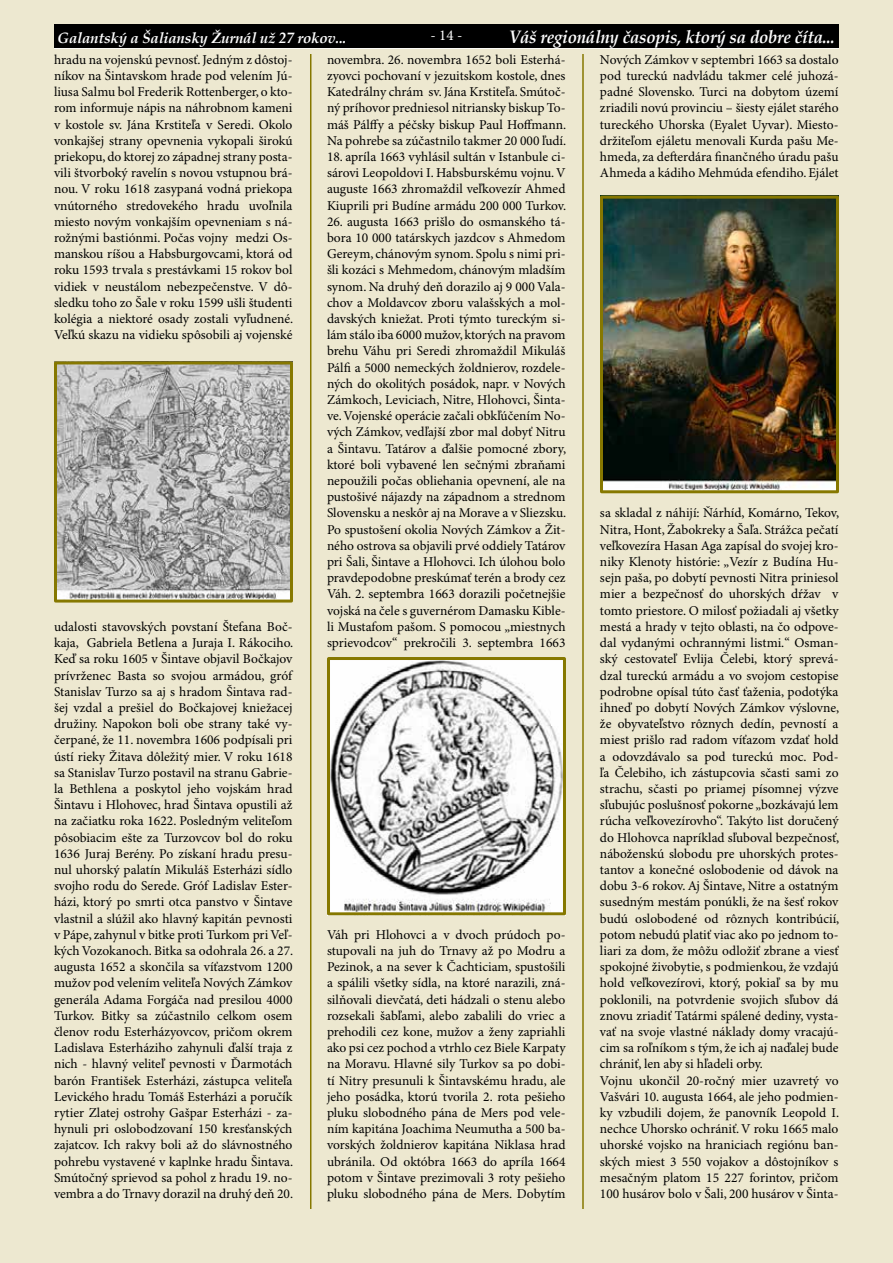
<style>
.page{position:relative;width:893px;height:1263px;background:#ede8d0}
.page>*{position:absolute;margin:0;border:0;box-sizing:border-box;transform-origin:0 0}
.t1{font:italic 700 18px "Book Antiqua";letter-spacing:-.01em;color:#fff;scale:.93 1}
.t2{font:italic 700 15px "Book Antiqua";letter-spacing:-.01em;color:#fff}
.t3{font:15px "Minion Pro";color:#fff}
.t4{font:13.5px/16.2px "Minion Pro";color:#000;text-align:justify}
</style>
<div class="page">
<img style="left:604px;top:200px;width:231px;height:289px">
<div style="left:600px;top:196px;width:239px;height:297px;border:3px solid #867800"></div>
<img style="left:58px;top:365px;width:231px;height:233px">
<div style="left:54px;top:361px;width:239px;height:241px;border:3px solid #867800"></div>
<img style="left:331px;top:661px;width:231px;height:250px">
<div style="left:327px;top:657px;width:239px;height:258px;border:3px solid #867800"></div>
<hr style="left:310px;top:54px;width:1px;height:1155px;background:#867800">
<hr style="left:582px;top:54px;width:2px;height:1155px;background:#867800">
<hr style="left:54px;top:47px;width:785px;height:2px;background:#fff">
<div style="left:54px;top:24px;width:785px;height:24px;background:#000"></div>
<p class="t2" style="left:57px;top:27px;width:291px">Galantský a Šaliansky Žurnál už 27 rokov...</p>
<p class="t3" style="left:431px;top:26px;width:33px">- 14 -</p>
<h1 class="t1" style="left:509px;top:24px;width:352px">Váš regionálny časopis, ktorý sa dobre číta...</h1>
<p class="t4" style="left:54px;top:52px;width:241px">hradu na vojenskú pevnosť. Jedným z dôstoj&shy;níkov na Šintavskom hrade pod velením Jú&shy;liusa Salmu bol Frederik Rottenberger, o kto&shy;rom informuje nápis na náhrobnom kameni v kostole sv. Jána Krstiteľa v Seredi. Okolo vonkajšej strany opevnenia vykopali širokú priekopu, do ktorej zo západnej strany posta&shy;vili štvorboký ravelín s novou vstupnou brá&shy;nou. V roku 1618 zasypaná vodná priekopa vnútorného stredovekého hradu uvoľnila miesto novým vonkajším opevneniam s ná&shy;rožnými bastiónmi. Počas vojny medzi Os&shy;manskou ríšou a Habsburgovcami, ktorá od roku 1593 trvala s prestávkami 15 rokov bol vidiek v neustálom nebezpečenstve. V dô&shy;sledku toho zo Šale v roku 1599 ušli študenti kolégia a niektoré osady zostali vyľudnené.<br>Veľkú skazu na vidieku spôsobili aj vojenské</p>
<p class="t4" style="left:54px;top:619px;width:241px">udalosti stavovských povstaní Štefana Boč&shy;kaja, Gabriela Betlena a Juraja I. Rákociho.<br>Keď sa roku 1605 v Šintave objavil Bočkajov prívrženec Basta so svojou armádou, gróf Stanislav Turzo sa aj s hradom Šintava rad&shy;šej vzdal a prešiel do Bočkajovej kniežacej družiny. Napokon boli obe strany také vy&shy;čerpané, že 11. novembra 1606 podpísali pri ústí rieky Žitava dôležitý mier. V roku 1618 sa Stanislav Turzo postavil na stranu Gabrie&shy;la Bethlena a poskytol jeho vojskám hrad Šintavu i Hlohovec, hrad Šintava opustili až na začiatku roka 1622. Posledným veliteľom pôsobiacim ešte za Turzovcov bol do roku 1636 Juraj Berény. Po získaní hradu presu&shy;nul uhorský palatín Mikuláš Esterházi sídlo svojho rodu do Serede. Gróf Ladislav Ester&shy;házi, ktorý po smrti otca panstvo v Šintave vlastnil a slúžil ako hlavný kapitán pevnosti v Pápe, zahynul v bitke proti Turkom pri Veľ&shy;kých Vozokanoch. Bitka sa odohrala 26. a 27. augusta 1652 a skončila sa víťazstvom 1200 mužov pod velením veliteľa Nových Zámkov generála Adama Forgáča nad presilou 4000<br>Turkov. Bitky sa zúčastnilo celkom osem členov rodu Esterházyovcov, pričom okrem Ladislava Esterháziho zahynuli ďalší traja z nich - hlavný veliteľ pevnosti v Ďarmotách barón František Esterházi, zástupca veliteľa Levického hradu Tomáš Esterházi a poručík rytier Zlatej ostrohy Gašpar Esterházi - za&shy;hynuli pri oslobodzovaní 150 kresťanských zajatcov. Ich rakvy boli až do slávnostného pohrebu vystavené v kaplnke hradu Šintava.<br>Smútočný sprievod sa pohol z hradu 19. no&shy;vembra a do Trnavy dorazil na druhý deň 20.</p>
<p class="t4" style="left:327px;top:52px;width:241px">novembra. 26. novembra 1652 boli Esterhá&shy;zyovci pochovaní v jezuitskom kostole, dnes Katedrálny chrám sv. Jána Krstiteľa. Smútoč&shy;ný príhovor predniesol nitriansky biskup To&shy;máš Pálffy a péčsky biskup Paul Hoffmann.<br>Na pohrebe sa zúčastnilo takmer 20 000 ľudí.</p>
<p class="t4" style="left:327px;top:149px;width:241px">18. apríla 1663 vyhlásil sultán v Istanbule ci&shy;sárovi Leopoldovi I. Habsburskému vojnu. V auguste 1663 zhromaždil veľkovezír Ahmed Kiuprili pri Budíne armádu 200 000 Turkov.</p>
<p class="t4" style="left:327px;top:214px;width:241px">26. augusta 1663 prišlo do osmanského tá&shy;bora 10 000 tatárskych jazdcov s Ahmedom Gereym, chánovým synom. Spolu s nimi pri&shy;šli kozáci s Mehmedom, chánovým mladším synom. Na druhý deň dorazilo aj 9 000 Vala&shy;chov a Moldavcov zboru valašských a mol&shy;davských kniežat. Proti týmto tureckým si&shy;lám stálo iba 6000 mužov, ktorých na pravom brehu Váhu pri Seredi zhromaždil Mikuláš Pálfi a 5000 nemeckých žoldnierov, rozdele&shy;ných do okolitých posádok, napr. v Nových Zámkoch, Leviciach, Nitre, Hlohovci, Šinta&shy;ve. Vojenské operácie začali obkľúčením No&shy;vých Zámkov, vedľajší zbor mal dobyť Nitru a Šintavu. Tatárov a ďalšie pomocné zbory, ktoré boli vybavené len sečnými zbraňami nepoužili počas obliehania opevnení, ale na pustošivé nájazdy na západnom a strednom Slovensku a neskôr aj na Morave a v Sliezsku.<br>Po spustošení okolia Nových Zámkov a Žit&shy;ného ostrova sa objavili prvé oddiely Tatárov pri Šali, Šintave a Hlohovci. Ich úlohou bolo pravdepodobne preskúmať terén a brody cez Váh. 2. septembra 1663 dorazili početnejšie vojská na čele s guvernérom Damasku Kible&shy;li Mustafom pašom. S pomocou „miestnych sprievodcov“ prekročili 3. septembra 1663</p>
<p class="t4" style="left:327px;top:927px;width:240px">Váh pri Hlohovci a v dvoch prúdoch po&shy;stupovali na juh do Trnavy až po Modru a Pezinok, a na sever k Čachticiam, spustošili a spálili všetky sídla, na ktoré narazili, zná&shy;silňovali dievčatá, deti hádzali o stenu alebo rozsekali šabľami, alebo zabalili do vriec a prehodili cez kone, mužov a ženy zapriahli ako psi cez pochod a vtrhlo cez Biele Karpaty na Moravu. Hlavné sily Turkov sa po dobi&shy;tí Nitry presunuli k Šintavskému hradu, ale jeho posádka, ktorú tvorila 2. rota pešieho pluku slobodného pána de Mers pod vele&shy;ním kapitána Joachima Neumutha a 500 ba&shy;vorských žoldnierov kapitána Niklasa hrad ubránila. Od októbra 1663 do apríla 1664 potom v Šintave prezimovali 3 roty pešieho pluku slobodného pána de Mers. Dobytím</p>
<p class="t4" style="left:600px;top:52px;width:240px">Nových Zámkov v septembri 1663 sa dostalo pod tureckú nadvládu takmer celé juhozá&shy;padné Slovensko. Turci na dobytom území zriadili novú provinciu – šiesty ejálet starého tureckého Uhorska (Eyalet Uyvar). Miesto&shy;držiteľom ejáletu menovali Kurda pašu Me&shy;hmeda, za defterdára finančného úradu pašu Ahmeda a kádiho Mehmúda efendiho. Ejálet</p>
<p class="t4" style="left:600px;top:506px;width:241px;text-align:left">sa skladal z náhijí: Ňárhíd, Komárno, Tekov, Nitra, Hont, Žabokreky a Šaľa. Strážca pečatí veľkovezíra Hasan Aga zapísal do svojej kro&shy;niky Klenoty histórie: „Vezír z Budína Hu&shy;sejn paša, po dobytí pevnosti Nitra priniesol mier a bezpečnosť do uhorských dŕžav v tomto priestore. O milosť požiadali aj všetky mestá a hrady v tejto oblasti, na čo odpove&shy;dal vydanými ochrannými listmi.“ Osman&shy;ský cestovateľ Evlija Čelebi, ktorý sprevá&shy;dzal tureckú armádu a vo svojom cestopise podrobne opísal túto časť ťaženia, podotýka ihneď po dobytí Nových Zámkov výslovne, že obyvateľstvo rôznych dedín, pevností a miest prišlo rad radom víťazom vzdať hold a odovzdávalo sa pod tureckú moc. Pod&shy;ľa Čelebiho, ich zástupcovia sčasti sami zo strachu, sčasti po priamej písomnej výzve sľubujúc poslušnosť pokorne „bozkávajú lem rúcha veľkovezírovho“. Takýto list doručený do Hlohovca napríklad sľuboval bezpečnosť, náboženskú slobodu pre uhorských protes&shy;tantov a konečné oslobodenie od dávok na dobu 3-6 rokov. Aj Šintave, Nitre a ostatným susedným mestám ponúkli, že na šesť rokov budú oslobodené od rôznych kontribúcií, potom nebudú platiť viac ako po jednom to&shy;liari za dom, že môžu odložiť zbrane a viesť spokojné živobytie, s podmienkou, že vzdajú hold veľkovezírovi, ktorý, pokiaľ sa by mu poklonili, na potvrdenie svojich sľubov dá znovu zriadiť Tatármi spálené dediny, vysta&shy;vať na svoje vlastné náklady domy vracajú&shy;cim sa roľníkom s tým, že ich aj naďalej bude chrániť, len aby si hľadeli orby.<br>Vojnu ukončil 20-ročný mier uzavretý vo Vašvári 10. augusta 1664, ale jeho podmien&shy;ky vzbudili dojem, že panovník Leopold I. nechce Uhorsko ochrániť. V roku 1665 malo uhorské vojsko na hraniciach regiónu ban&shy;ských miest 3 550 vojakov a dôstojníkov s mesačným platom 15 227 forintov, pričom 100 husárov bolo v Šali, 200 husárov v Šinta-</p>
</div>
